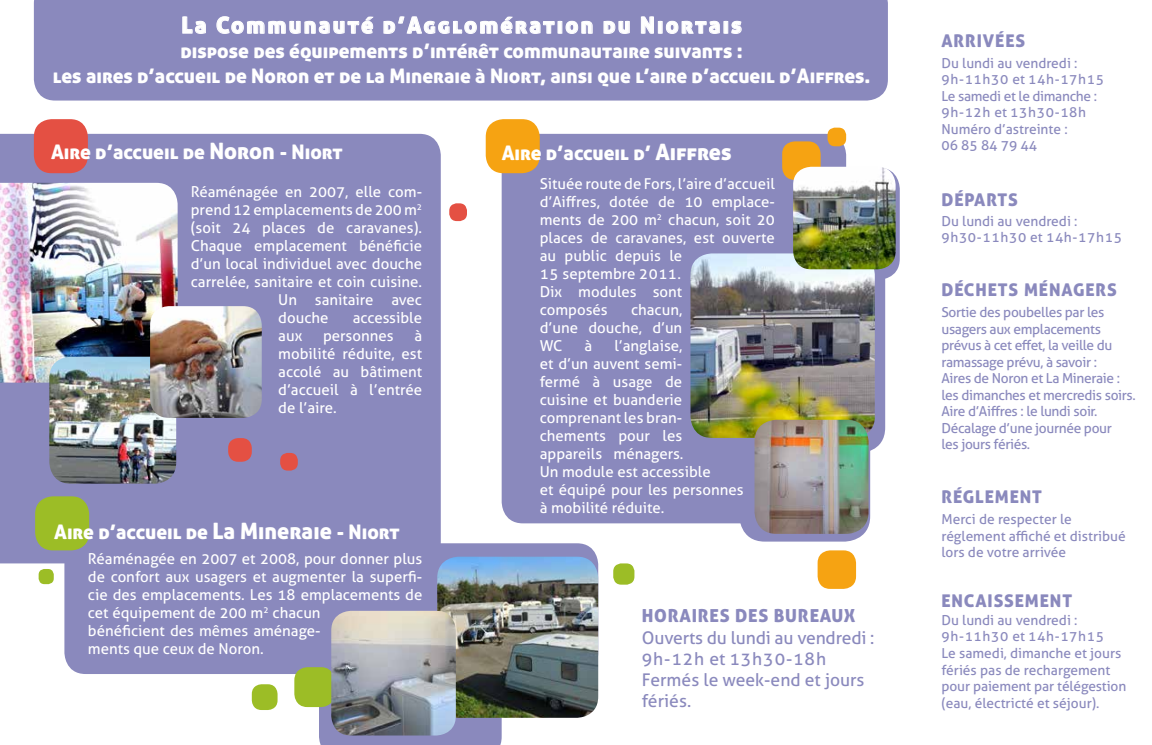
<style>
.page{position:relative;width:1152px;height:745px;background:#fff}
.page>*{position:absolute;margin:0;border:0;box-sizing:border-box;transform-origin:0 0}
.t1{font:22.5px "Aller Display";letter-spacing:.1em;color:#fff}
.t2{font:20px/25px "Aller Display";color:#fff;text-align:center}
.t3{font:17.88px "Aller Display";letter-spacing:.04em;color:#8a89bd}
.t4{font:17.5px/21px "Aller";color:#8a89bd}
.t5{font:17.5px "Aller Display";letter-spacing:.05em;color:#8a89bd}
.t6{font:15px/18px "Aller";color:#fff}
.t7{font:13.75px/16.5px "Aller";letter-spacing:-.01em;color:#8a89bd}
.s1{font-size:22.5px}
</style>
<div class="page">
<svg style="left:754px;top:167px;width:145px;height:112px"></svg>
<div style="left:319px;top:702px;width:182px;height:42px;background:#8a89bd"></div>
<div style="left:697px;top:253px;width:188px;height:199px;background:#8a89bd;border-radius:25px"></div>
<svg style="left:739px;top:423px;width:131px;height:118px"></svg>
<div style="left:34px;top:0;width:854px;height:100px;background:#8a89bd"></div>
<div style="left:501px;top:134px;width:345px;height:389px;background:#8a89bd;border-radius:21px"></div>
<div style="left:0;top:134px;width:441px;height:429px;background:#8a89bd"></div>
<div style="left:64px;top:543px;width:534px;height:130px;background:#8a89bd;border-radius:21px"></div>
<div style="left:228px;top:438px;width:24px;height:23px;background:#e45043;border-radius:10px"></div>
<div style="left:280px;top:452px;width:18px;height:18px;background:#e45043;border-radius:7px"></div>
<div style="left:449px;top:203px;width:18px;height:18px;background:#e45043;border-radius:8px"></div>
<div style="left:827px;top:127px;width:19px;height:19px;background:#f6a312;border-radius:7px"></div>
<svg style="left:182px;top:16px;width:24px;height:18px"></svg>
<svg style="left:216px;top:16px;width:157px;height:18px;background:#a4a3cb"></svg>
<svg style="left:383px;top:16px;width:209px;height:18px;background:#a3a2cb"></svg>
<svg style="left:603px;top:21px;width:27px;height:13px"></svg>
<svg style="left:641px;top:16px;width:100px;height:18px;background:#a4a4cc"></svg>
<img style="left:0;top:183px;width:178px;height:199px">
<img style="left:49px;top:356px;width:127px;height:127px">
<img style="left:150px;top:306px;width:112px;height:111px">
<div style="left:294px;top:666px;width:40px;height:40px;background:#9cbd26;border-radius:13px"></div>
<img style="left:437px;top:556px;width:161px;height:161px">
<img style="left:331px;top:610px;width:125px;height:125px">
<img style="left:690px;top:253px;width:184px;height:184px">
<div style="left:34px;top:119px;width:54px;height:54px;background:#e45043;border-radius:18px"></div>
<div style="left:35px;top:496px;width:54px;height:54px;background:#9cbd26;border-radius:18px"></div>
<div style="left:486px;top:119px;width:54px;height:54px;background:#f6a312;border-radius:18px"></div>
<div style="left:782px;top:141px;width:38px;height:39px;background:#f6a312;border-radius:13px"></div>
<div style="left:817px;top:550px;width:39px;height:38px;background:#f6a312;border-radius:13px"></div>
<div style="left:252px;top:683px;width:25px;height:26px;background:#9cbd26;border-radius:10px"></div>
<div style="left:39px;top:568px;width:15px;height:15px;background:#9cbd26;border-radius:6px"></div>
<div style="left:613px;top:563px;width:21px;height:21px;background:#9cbd26;border-radius:8px"></div>
<img style="left:793px;top:167px;width:102px;height:102px">
<img style="left:754px;top:419px;width:114px;height:114px">
<h1 class="t1" style="left:181px;top:11px;width:562px">La Communauté d’Agglomération du Niortais</h1>
<h2 class="t2" style="left:53px;top:38px;width:819px">dispose des équipements d’intérêt communautaire suivants :<br>les aires d’accueil de Noron et de la Mineraie à Niort, ainsi que l’aire d’accueil d’Aiffres.</h2>
<h2 class="t2" style="left:51px;top:139px;width:293px">Aire d’accueil de <span class="s1">Noron</span> - Niort</h2>
<p class="t6" style="left:191px;top:182px;width:233px">Réaménagée en 2007, elle com-</p>
<p class="t6" style="left:191px;top:200px;width:233px">prend 12 emplacements de 200 m<sup>2</sup></p>
<p class="t6" style="left:191px;top:218px;width:233px">(soit 24 places de caravanes).</p>
<p class="t6" style="left:191px;top:236px;width:233px">Chaque emplacement bénéficie</p>
<p class="t6" style="left:191px;top:254px;width:233px">d’un local individuel avec douche</p>
<p class="t6" style="left:191px;top:272px;width:233px">carrelée, sanitaire et coin cuisine.</p>
<p class="t6" style="left:278px;top:290px;width:145px">Un sanitaire avec</p>
<p class="t6" style="left:278px;top:308px;width:52px">douche</p>
<p class="t6" style="left:353px;top:308px;width:71px">accessible</p>
<p class="t6" style="left:278px;top:326px;width:25px">aux</p>
<p class="t6" style="left:323px;top:326px;width:72px">personnes</p>
<p class="t6" style="left:278px;top:326px;width:145px;text-align:justify;text-indent:136px">à mobilité réduite, est accolé au bâtiment d’accueil à l’entrée de l’aire.</p>
<h2 class="t2" style="left:54px;top:519px;width:347px">Aire d’accueil de <span class="s1">La Mineraie</span> - Niort</h2>
<p class="t6" style="left:88px;top:549px;width:336px">Réaménagée en 2007 et 2008, pour donner plus de confort aux usagers et augmenter la superfi&shy;cie des emplacements. Les 18 emplacements de cet équipement de 200 m<sup>2</sup> chacun<br>bénéficient des mêmes aménage-<br>ments que ceux de Noron.</p>
<h2 class="t2" style="left:501px;top:140px;width:231px">Aire d’accueil d’ <span class="s1">Aiffres</span></h2>
<p class="t6" style="left:540px;top:174px;width:237px">Située route de Fors, l’aire d’accueil d’Aiffres, dotée de 10 emplace&shy;ments de 200 m<sup>2</sup> chacun, soit 20 places de caravanes, est ouverte au public depuis le<br>15 septembre 2011.<br>Dix modules sont<br>composés</p>
<p class="t6" style="left:540px;top:300px;width:144px;text-align:justify;text-indent:91px">chacun, d’une douche, d’un WC</p>
<p class="t6" style="left:540px;top:336px;width:205px;text-indent:75px">l’anglaise,<br>et d’un auvent semi-<br>fermé à usage de<br>cuisine et buanderie comprenant les bran&shy;chements pour les appareils ménagers.<br>Un module est accessible<br>et équipé pour les personnes à mobilité réduite.</p>
<p class="t6" style="left:584px;top:336px;width:9px">à</p>
<p class="t3" style="left:642px;top:603px;width:215px">Horaires des bureaux</p>
<p class="t4" style="left:642px;top:627px;width:234px">Ouverts du lundi au vendredi :<br>9h-12h et 13h30-18h fermés le week-end et jours fériés.</p>
<p class="t5" style="left:941px;top:30px;width:84px">Arrivées</p>
<p class="t7" style="left:941px;top:54px;width:164px">Du lundi au vendredi :<br>9h-11h30 et 14h-17h15<br>Le samedi et le dimanche :<br>9h-12h et 13h30-18h<br>Numéro d’astreinte :<br>06 85 84 79 44</p>
<p class="t5" style="left:941px;top:188px;width:35px">Dépar</p>
<p class="t5" style="left:997px;top:188px;width:20px">ts</p>
<p class="t7" style="left:941px;top:212px;width:182px">Du lundi au vendredi :<br>9h30-11h30 et 14h-17h15</p>
<p class="t5" style="left:941px;top:278px;width:165px">Déchets ménagers</p>
<p class="t7" style="left:941px;top:304px;width:196px">Sortie des poubelles par les usagers aux emplacements prévus à cet effet, la veille du ramassage prévu, à savoir :<br>Aires de Noron et La Mineraie : les dimanches et mercredis soirs.<br>Aire d’Aiffres : le lundi soir.<br>Décalage d’une journée pour<br>les jours fériés.</p>
<p class="t5" style="left:941px;top:485px;width:102px">Réglement</p>
<p class="t7" style="left:941px;top:510px;width:186px">Merci de respecter le réglement affiché et distribué lors de votre arrivée</p>
<p class="t5" style="left:941px;top:589px;width:13px">Enca</p>
<p class="t5" style="left:987px;top:589px;width:86px">issement</p>
<p class="t7" style="left:941px;top:611px;width:186px">Du lundi au vendredi :<br>9h-11h30 et 14h-17h15<br>Le samedi, dimanche et jours fériés pas de rechargement pour paiement par télégestion (eau, électricté et séjour).</p>
</div>
